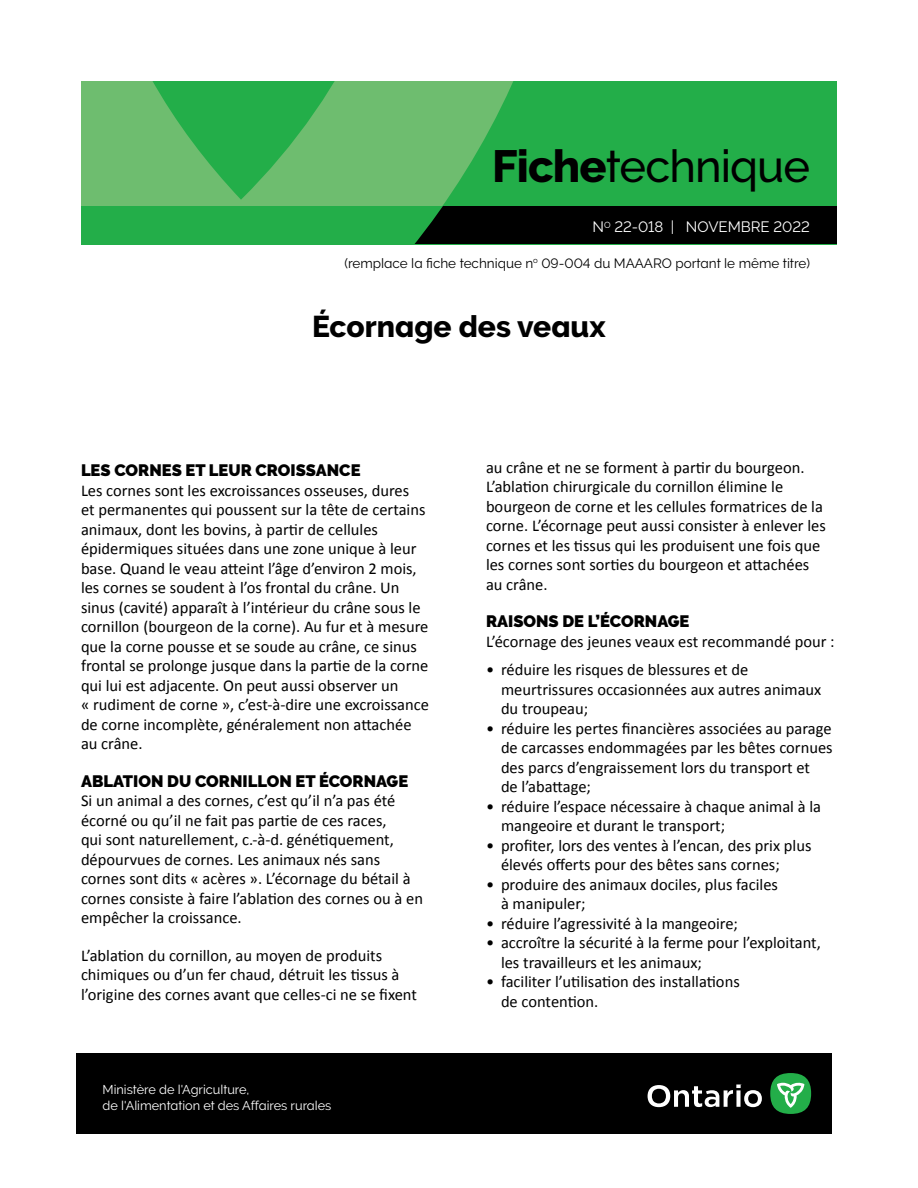
<style>
.page{position:relative;width:918px;height:1188px;background:#fff}
.page>*{position:absolute;margin:0;border:0;box-sizing:border-box;transform-origin:0 0}
.page_one_Title_-_FRE{font:500 45px "Raleway";letter-spacing:-.02em;color:#000}
.t1{font:800 30px "Raleway";color:#000}
.BT{font:16.5px/19.5px "Calibri";color:#000}
.Heading_1{font:900 16.5px "Raleway";color:#000}
.BT_before_list{font:16.5px "Calibri";color:#000}
.page_one_Title_-_FRE-2{font:15px "Raleway";color:#fff}
.Replaces_Text{font:13.5px "Raleway";color:#000}
.Title_-_ministry{font:12.75px/16.5px "Raleway";color:#fff}
.s1{font-weight:800}
</style>
<div class="page">
<div style="left:76px;top:1053px;width:756px;height:81px;background:#000"></div>
<div style="left:770px;top:1073px;width:41px;height:41px;background:#23ae49;border-radius:50%"></div>
<svg style="left:777px;top:1082px;width:27px;height:26px"></svg>
<svg style="left:648px;top:1085px;width:114px;height:22px"></svg>
<div style="left:81px;top:81px;width:756px;height:163px;background:#23ae49"></div>
<svg style="left:81px;top:81px;width:514px;height:126px;fill:#6ebd6f"></svg>
<div style="left:405px;top:207px;width:432px;height:37px;background:#000"></div>
<svg style="left:405px;top:207px;width:37px;height:37px"></svg>
<h1 class="page_one_Title_-_FRE" style="left:492px;top:140px;width:319px"><span class="s1">Fiche</span>technique</h1>
<h1 class="page_one_Title_-_FRE-2" style="left:593px;top:219px;width:219px">N<sup>O</sup> 22-018 | NOVEMBRE 2022</h1>
<p class="Replaces_Text" style="left:344px;top:255px;width:467px">(remplace la fiche technique n<sup>o</sup> 09-004 du MAAARO portant le même titre)</p>
<h1 class="t1" style="left:312px;top:309px;width:295px">Écornage des veaux</h1>
<h2 class="Heading_1" style="left:81px;top:461px;width:281px">LES CORNES ET LEUR CROISSANCE</h2>
<p class="BT" style="left:81px;top:480px;width:350px">Les cornes sont les excroissances osseuses, dures<br>et permanentes qui poussent sur la tête de certains animaux, dont les bovins, à partir de cellules épidermiques situées dans une zone unique à leur base. Quand le veau atteint l’âge d’environ 2 mois, les cornes se soudent à l’os frontal du crâne. Un sinus (cavité) apparaît à l’intérieur du crâne sous le cornillon (bourgeon de la corne). Au fur et à mesure que la corne pousse et se soude au crâne, ce sinus frontal se prolonge jusque dans la partie de la corne qui lui est adjacente. On peut aussi observer un<br>« rudiment de corne », c’est-à-dire une excroissance de corne incomplète, généralement non attachée au crâne.</p>
<h2 class="Heading_1" style="left:81px;top:771px;width:329px">ABLATION DU CORNILLON ET ÉCORNAGE</h2>
<p class="BT" style="left:81px;top:791px;width:343px">Si un animal a des cornes, c’est qu’il n’a pas été écorné ou qu’il ne fait pas partie de ces races,<br>qui sont naturellement, c.-à-d. génétiquement, dépourvues de cornes. Les animaux nés sans cornes sont dits « acères ». L’écornage du bétail à cornes consiste à faire l’ablation des cornes ou à en empêcher la croissance.</p>
<p class="BT" style="left:81px;top:945px;width:337px">L’ablation du cornillon, au moyen de produits chimiques ou d’un fer chaud, détruit les tissus à l’origine des cornes avant que celles-ci ne se fixent</p>
<p class="Title_-_ministry" style="left:103px;top:1081px;width:230px">Ministère de l'Agriculture,<br>de l'Alimentation et des Affaires rurales</p>
<p class="BT" style="left:486px;top:458px;width:341px">au crâne et ne se forment à partir du bourgeon.<br>L’ablation chirurgicale du cornillon élimine le bourgeon de corne et les cellules formatrices de la corne. L’écornage peut aussi consister à enlever les cornes et les tissus qui les produisent une fois que les cornes sont sorties du bourgeon et attachées au crâne.</p>
<h2 class="Heading_1" style="left:486px;top:612px;width:205px">RAISONS DE L’ÉCORNAGE</h2>
<p class="BT_before_list" style="left:486px;top:631px;width:350px">L’écornage des jeunes veaux est recommandé pour :</p>
<p class="BT" style="left:501px;top:660px;width:322px;text-indent:-15px">• réduire les risques de blessures et de meurtrissures occasionnées aux autres animaux du troupeau;</p>
<p class="BT" style="left:501px;top:719px;width:333px;text-indent:-15px">• réduire les pertes financières associées au parage de carcasses endommagées par les bêtes cornues des parcs d’engraissement lors du transport et<br>de l’abattage;</p>
<p class="BT" style="left:501px;top:797px;width:322px;text-indent:-15px">• réduire l’espace nécessaire à chaque animal à la mangeoire et durant le transport;</p>
<p class="BT" style="left:501px;top:836px;width:312px;text-indent:-15px">• profiter, lors des ventes à l’encan, des prix plus élevés offerts pour des bêtes sans cornes;</p>
<p class="BT" style="left:501px;top:875px;width:279px;text-indent:-15px">• produire des animaux dociles, plus faciles à manipuler;</p>
<p class="BT" style="left:486px;top:914px;width:253px">• réduire l’agressivité à la mangeoire;</p>
<p class="BT" style="left:501px;top:933px;width:321px;text-indent:-15px">• accroître la sécurité à la ferme pour l’exploitant, les travailleurs et les animaux;</p>
<p class="BT" style="left:501px;top:972px;width:240px;text-indent:-15px">• faciliter l’utilisation des installations de contention.</p>
</div>
